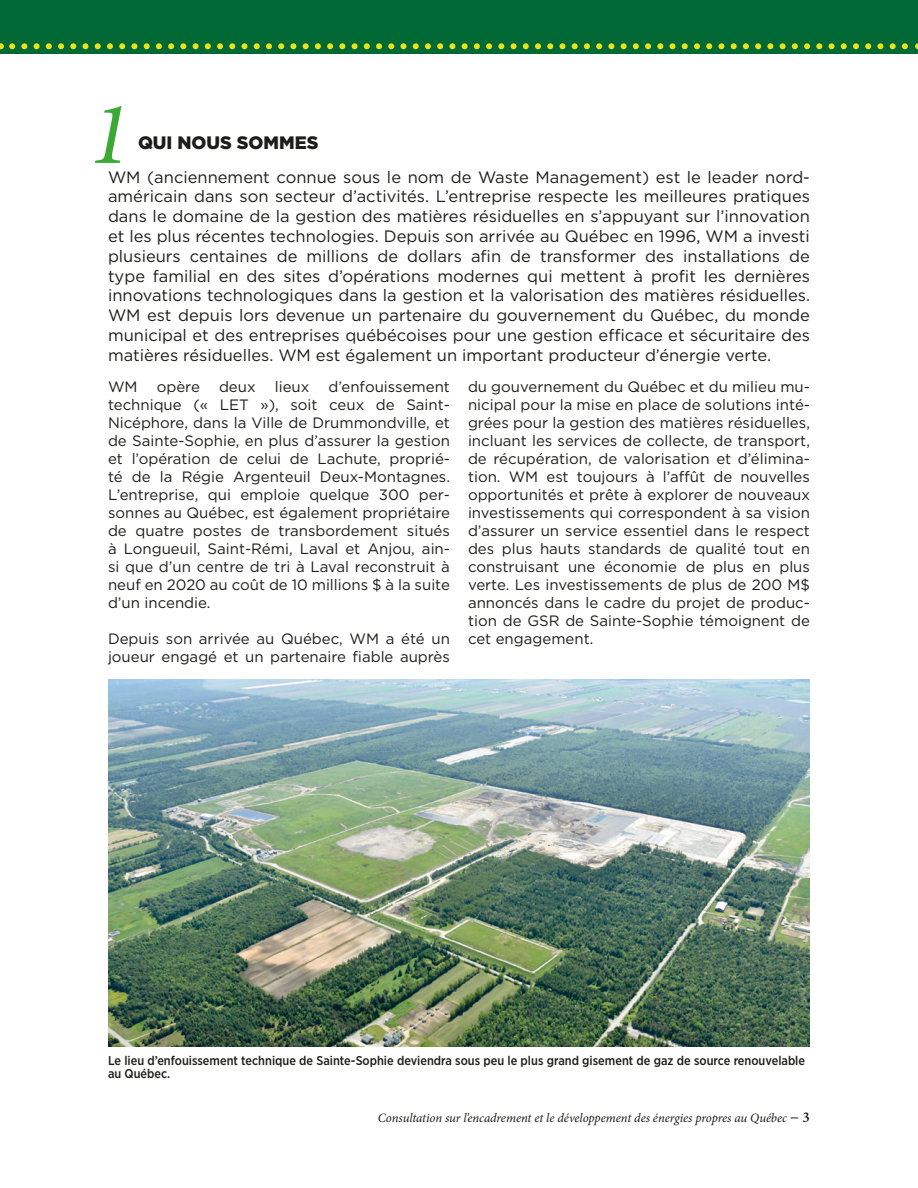
<style>
.page{position:relative;width:918px;height:1188px;background:#fff}
.page>*{position:absolute;margin:0;border:0;box-sizing:border-box;transform-origin:0 0}
.t1{font:italic 90px "Minion Pro";color:#3baa35}
.Titre_1_ligne{font:900 18px "Gotham";color:#1d1d1b}
.Texte{font:16.5px/19.8px "Gotham";color:#1d1d1b;text-align:justify}
.Texte-2{font:15px/18px "Gotham";color:#1d1d1b;text-align:justify}
.Bas_de_vignette{font:500 12.75px/12.8px "Gotham Narrow";color:#1d1d1b}
.t2{font:italic 12.75px "Minion Pro";letter-spacing:-.005em;color:#1d1d1b}
.s1{color:#fff}
.s2{font-style:normal;font-size:18px}
.s3{font-weight:600;font-style:normal;font-size:15px}
</style>
<div class="page">
<div style="left:0;top:0;width:918px;height:54px;background:#006935"></div>
<svg style="left:12px;top:43px;width:906px;height:6px"></svg>
<img style="left:108px;top:679px;width:702px;height:368px">
<p class="t1" style="left:88px;top:73px;width:44px">1</p>
<p class="Titre_1_ligne" style="left:108px;top:131px;width:212px"><span class="s1">1.</span> QUI NOUS SOMMES</p>
<p class="Texte" style="left:108px;top:167px;width:704px">WM (anciennement connue sous le nom de Waste Management) est le leader nord&shy;américain dans son secteur d’activités. L’entreprise respecte les meilleures pratiques dans le domaine de la gestion des matières résiduelles en s’appuyant sur l’innovation et les plus récentes technologies. Depuis son arrivée au Québec en 1996, WM a investi plusieurs centaines de millions de dollars afin de transformer des installations de type familial en des sites d’opérations modernes qui mettent à profit les dernières innovations technologiques dans la gestion et la valorisation des matières résiduelles.<br>WM est depuis lors devenue un partenaire du gouvernement du Québec, du monde municipal et des entreprises québécoises pour une gestion efficace et sécuritaire des matières résiduelles. WM est également un important producteur d’énergie verte.</p>
<p class="Texte-2" style="left:108px;top:378px;width:31px">WM</p>
<p class="Texte-2" style="left:157px;top:378px;width:45px">opère</p>
<p class="Texte-2" style="left:219px;top:378px;width:38px">deux</p>
<p class="Texte-2" style="left:275px;top:378px;width:36px">lieux</p>
<p class="Texte-2" style="left:468px;top:378px;width:344px">du gouvernement du Québec et du milieu mu&shy;nicipal pour la mise en place de solutions inté&shy;grées pour la gestion des matières résiduelles, incluant les services de collecte, de transport, de récupération, de valorisation et d’élimina&shy;tion. WM est toujours à l’affût de nouvelles opportunités et prête à explorer de nouveaux investissements qui correspondent à sa vision d’assurer un service essentiel dans le respect des plus hauts standards de qualité tout en construisant une économie de plus en plus verte. Les investissements de plus de 200 M$ annoncés dans le cadre du projet de produc&shy;tion de GSR de Sainte-Sophie témoignent de cet engagement.</p>
<p class="Texte-2" style="left:108px;top:378px;width:344px;text-indent:221px">d’enfouissement technique (« LET »), soit ceux de Saint-Nicéphore, dans la Ville de Drummondville, et de Sainte-Sophie, en plus d’assurer la gestion et l’opération de celui de Lachute, proprié&shy;té de la Régie Argenteuil Deux-Montagnes.<br>L’entreprise, qui emploie quelque 300 per&shy;sonnes au Québec, est également propriétaire de quatre postes de transbordement situés à Longueuil, Saint-Rémi, Laval et Anjou, ain&shy;si que d’un centre de tri à Laval reconstruit à neuf en 2020 au coût de 10 millions $ à la suite d’un incendie.</p>
<p class="Texte-2" style="left:108px;top:630px;width:343px">Depuis son arrivée au Québec, WM a été un joueur engagé et un partenaire fiable auprès</p>
<p class="Bas_de_vignette" style="left:108px;top:1054px;width:699px">Le lieu d’enfouissement technique de Sainte-Sophie deviendra sous peu le plus grand gisement de gaz de source renouvelable au Québec.</p>
<p class="t2" style="left:378px;top:1109px;width:434px">Consultation sur l’encadrement et le développement des énergies propres au Québec <span class="s2">–</span> <span class="s3">3</span></p>
</div>
